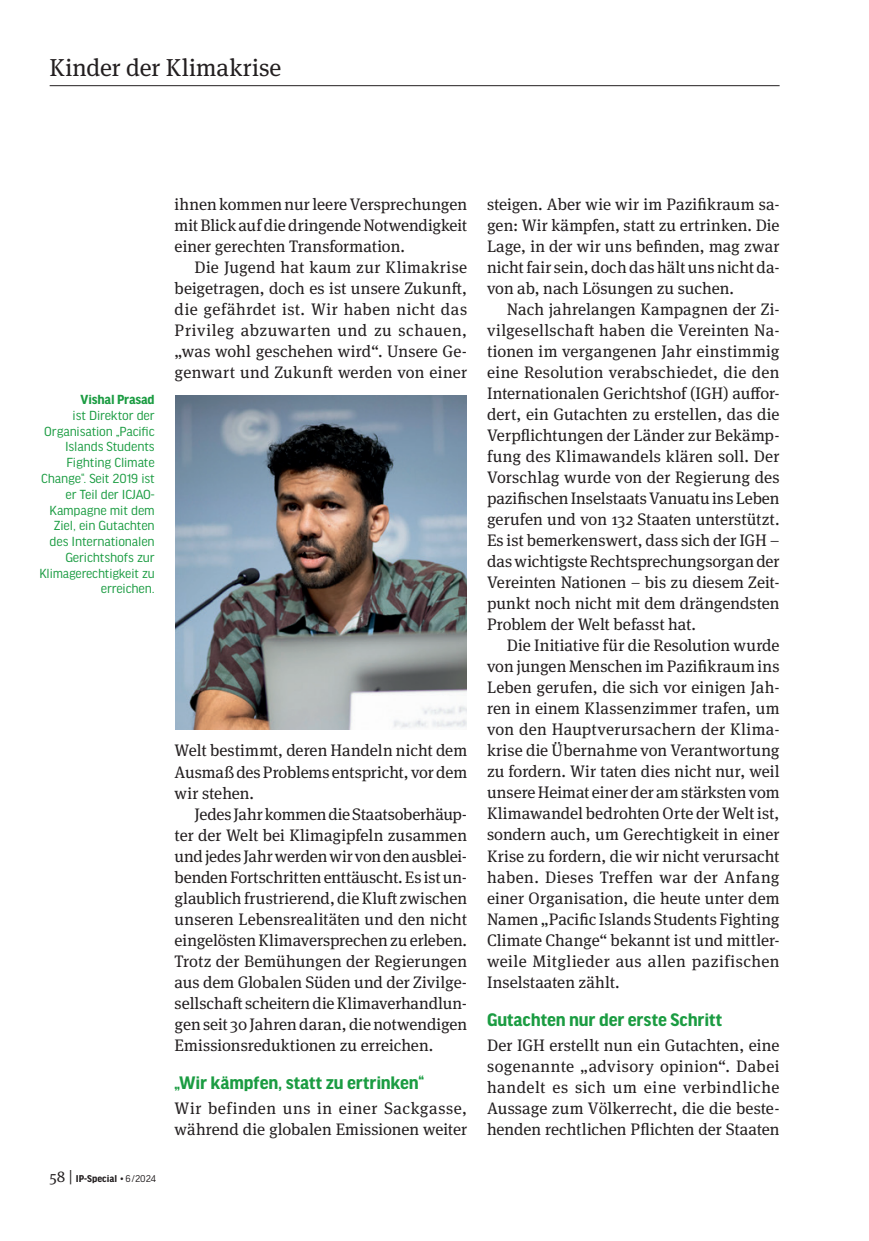
<style>
.page{position:relative;width:869px;height:1241px;background:#fff}
.page>*{position:absolute;margin:0;border:0;box-sizing:border-box;transform-origin:0 0}
.t1{font:24.5px "Meta Serif Pro";letter-spacing:.005em;color:#231f20}
.t2{font:700 19.25px "Good Headline Pro";letter-spacing:-.01em;color:#1b9c42}
.t3{font:16.62px/21px "Meta Serif Pro";color:#231f20;text-align:justify}
.t4{font:14px/15.8px "Good Headline Pro";letter-spacing:-.01em;color:#1b9c42;text-align:right}
.t5{font:700 14px "Good Headline Pro";letter-spacing:-.01em;color:#1b9c42}
.t6{font:700 10.5px "Good Headline Pro";color:#231f20}
.s1{font-family:"Meta Serif Pro";font-weight:400;font-size:15.75px}
.s2{font-weight:400}
</style>
<div class="page">
<hr style="left:50px;top:85px;width:729px;height:1px;background:#231f20">
<img style="left:175px;top:395px;width:291px;height:334px">
<h1 class="t1" style="left:50px;top:49px;width:233px">Kinder der Klimakrise</h1>
<p class="t5" style="left:81px;top:393px;width:76px">Vishal Prasad</p>
<p class="t4" style="left:39px;top:407px;width:117px">ist Direktor der<br>Organisation „Pacific<br>Islands Students<br>Fighting Climate<br>Change“. Seit 2019 ist er Teil der ICJAO-<br>Kampagne mit dem<br>Ziel, ein Gutachten des Internationalen<br>Gerichtshofs zur<br>Klimagerechtigkeit zu erreichen.</p>
<p class="t3" style="left:174px;top:193px;width:294px">ihnen kommen nur leere Versprechungen mit Blick auf die dringende Notwendigkeit einer gerechten Transformation.</p>
<p class="t3" style="left:174px;top:256px;width:294px;text-indent:20px">Die Jugend hat kaum zur Klimakrise beigetragen, doch es ist unsere Zukunft, die gefährdet ist. Wir haben nicht das Privileg abzuwarten und zu schauen, „was wohl geschehen wird“. Unsere Ge&shy;genwart und Zukunft werden von einer</p>
<p class="t6" style="left:50px;top:1173px;width:108px"><span class="s1">58 |</span> IP-Special <span class="s2">• 6/2024</span></p>
<p class="t3" style="left:174px;top:739px;width:294px">Welt bestimmt, deren Handeln nicht dem Ausmaß des Problems entspricht, vor dem wir stehen.</p>
<p class="t3" style="left:174px;top:802px;width:294px;text-indent:20px">Jedes Jahr kommen die Staatsoberhäup&shy;ter der Welt bei Klimagipfeln zusammen und jedes Jahr werden wir von den ausblei&shy;benden Fortschritten enttäuscht. Es ist un&shy;glaublich frustrierend, die Kluft zwischen unseren Lebensrealitäten und den nicht eingelösten Klimaversprechen zu erleben.<br>Trotz der Bemühungen der Regierungen aus dem Globalen Süden und der Zivilge&shy;sellschaft scheitern die Klimaverhandlun&shy;gen seit 30 Jahren daran, die notwendigen Emissionsreduktionen zu erreichen.</p>
<p class="t2" style="left:174px;top:1073px;width:251px">„Wir kämpfen, statt zu ertrinken“</p>
<p class="t3" style="left:174px;top:1096px;width:294px">Wir befinden uns in einer Sackgasse, während die globalen Emissionen weiter</p>
<p class="t3" style="left:487px;top:193px;width:294px">steigen. Aber wie wir im Pazifikraum sa&shy;gen: Wir kämpfen, statt zu ertrinken. Die Lage, in der wir uns befinden, mag zwar nicht fair sein, doch das hält uns nicht da&shy;von ab, nach Lösungen zu suchen.</p>
<p class="t3" style="left:487px;top:298px;width:294px;text-indent:20px">Nach jahrelangen Kampagnen der Zi&shy;vilgesellschaft haben die Vereinten Na&shy;tionen im vergangenen Jahr einstimmig eine Resolution verabschiedet, die den Internationalen Gerichtshof (IGH) auffor&shy;dert, ein Gutachten zu erstellen, das die Verpflichtungen der Länder zur Bekämp&shy;fung des Klimawandels klären soll. Der Vorschlag wurde von der Regierung des pazifischen Inselstaats Vanuatu ins Leben gerufen und von 132 Staaten unterstützt.<br>Es ist bemerkenswert, dass sich der IGH – das wichtigste Rechtsprechungsorgan der Vereinten Nationen – bis zu diesem Zeit&shy;punkt noch nicht mit dem drängendsten Problem der Welt befasst hat.</p>
<p class="t3" style="left:487px;top:634px;width:294px;text-indent:20px">Die Initiative für die Resolution wurde von jungen Menschen im Pazifikraum ins Leben gerufen, die sich vor einigen Jah&shy;ren in einem Klassenzimmer trafen, um von den Hauptverursachern der Klima&shy;krise die Übernahme von Verantwortung zu fordern. Wir taten dies nicht nur, weil unsere Heimat einer der am stärksten vom Klimawandel bedrohten Orte der Welt ist, sondern auch, um Gerechtigkeit in einer Krise zu fordern, die wir nicht verursacht haben. Dieses Treffen war der Anfang einer Organisation, die heute unter dem Namen „Pacific Islands Students Fighting Climate Change“ bekannt ist und mittler&shy;weile Mitglieder aus allen pazifischen Inselstaaten zählt.</p>
<p class="t2" style="left:487px;top:1010px;width:236px">Gutachten nur der erste Schritt</p>
<p class="t3" style="left:487px;top:1033px;width:294px">Der IGH erstellt nun ein Gutachten, eine sogenannte „advisory opinion“. Dabei handelt es sich um eine verbindliche Aussage zum Völkerrecht, die die beste&shy;henden rechtlichen Pflichten der Staaten</p>
</div>
